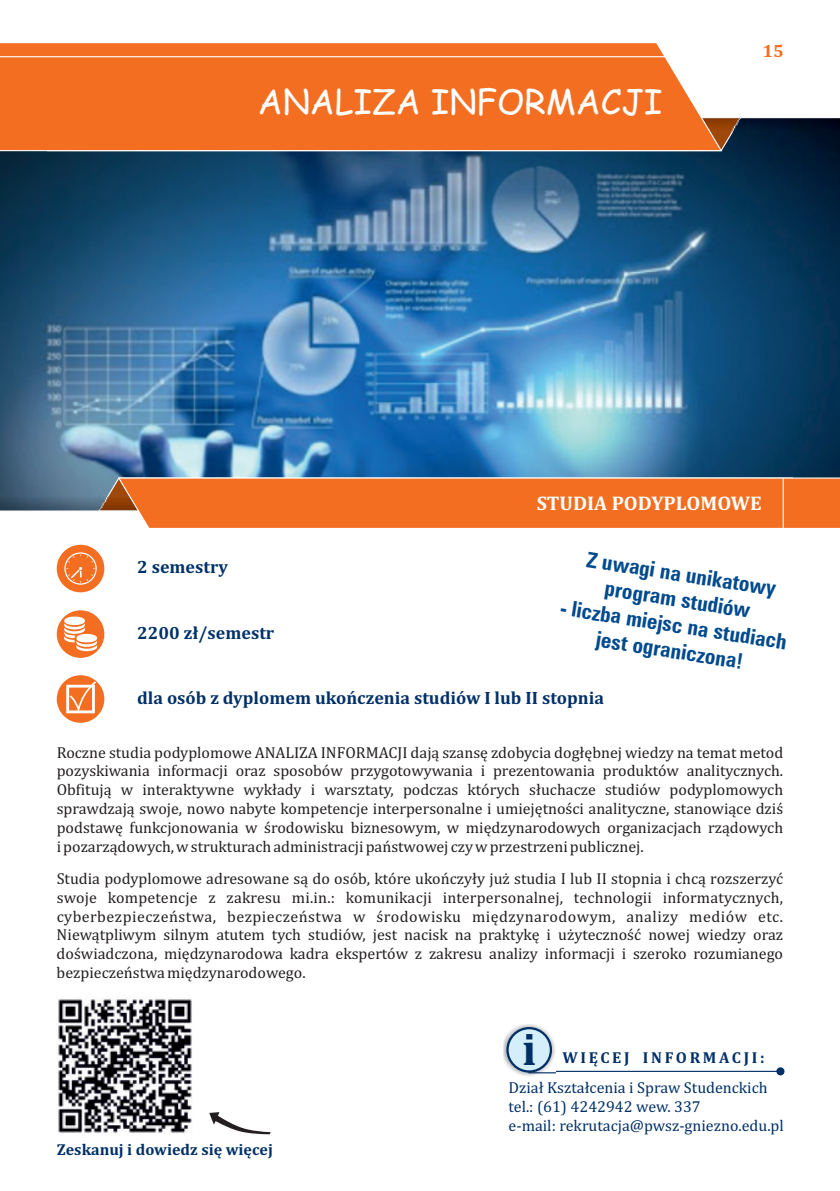
<style>
.page{position:relative;width:840px;height:1191px;background:#fff}
.page>*{position:absolute;margin:0;border:0;box-sizing:border-box;transform-origin:0 0}
.t1{font:700 45.6px "Cambria";color:#003067}
.t2{font:34px "Comic Sans MS";color:#fff}
.t3{font:700 21.4px/25.8px "Zurich Cn EU";color:#004a8d;text-align:center}
.t4{font:700 20px "Cambria";color:#fff}
.t5{font:700 18px "Cambria";color:#003067}
.t6{font:700 18px "Cambria";color:#f36e21}
.t7{font:16px/18.8px "Cambria";color:#231f20;text-align:justify}
.t8{font:16px/18.8px "Cambria";color:#003067}
.t9{font:700 16px "Cambria";color:#003067}
.t10{font:700 16px "Cambria";letter-spacing:.165em;color:#003067}
</style>
<div class="page">
<img style="left:0;top:132px;width:839px;height:364px">
<svg style="left:0;top:43px;width:722px;height:109px;background:#f2752d"></svg>
<svg style="left:97px;top:476px;width:742px;height:52px;background:#eb7530"></svg>
<hr style="left:782px;top:478px;width:1px;height:50px;background:#fff">
<svg style="left:209px;top:1112px;width:61px;height:22px"></svg>
<svg style="left:555px;top:1067px;width:229px;height:8px"></svg>
<img style="left:503px;top:1024px;width:52px;height:52px">
<div style="left:506px;top:1027px;width:45px;height:45px;background:#d4effb;border:2px solid #003067;border-radius:50%"></div>
<img style="left:57px;top:999px;width:135px;height:134px">
<div style="left:57px;top:545px;width:47px;height:47px;background:#f36e21;border-radius:50%"></div>
<svg style="left:64px;top:552px;width:33px;height:32px"></svg>
<div style="left:57px;top:610px;width:47px;height:48px;background:#f36e21;border-radius:50%"></div>
<svg style="left:63px;top:615px;width:35px;height:36px"></svg>
<div style="left:57px;top:675px;width:47px;height:48px;background:#f36e21;border-radius:50%"></div>
<div style="left:66px;top:684px;width:29px;height:29px;border:3px solid #fff"></div>
<svg style="left:68px;top:679px;width:30px;height:35px"></svg>
<h2 class="t2" style="left:258px;top:87px;width:406px">ANALIZA INFORMACJI</h2>
<p class="t6" style="left:762px;top:43px;width:23px">15</p>
<p class="t5" style="left:137px;top:558px;width:92px">2 semestry</p>
<p class="t5" style="left:137px;top:624px;width:138px">2200 zł/semestr</p>
<p class="t4" style="left:536px;top:495px;width:226px">STUDIA PODYPLOMOWE</p>
<h3 class="t3" style="left:588px;top:548px;width:192px;rotate:9deg">Z uwagi na unikatowy program studiów</h3>
<h3 class="t3" style="left:562px;top:596px;width:230px;rotate:9deg">- liczba miejsc na studiach jest ograniczona!</h3>
<p class="t5" style="left:137px;top:689px;width:468px">dla osób z dyplomem ukończenia studiów I lub II stopnia</p>
<p class="t7" style="left:57px;top:744px;width:727px">Roczne studia podyplomowe ANALIZA INFORMACJI dają szansę zdobycia dogłębnej wiedzy na temat metod pozyskiwania informacji oraz sposobów przygotowywania i prezentowania produktów analitycznych.<br>Obfitują w interaktywne wykłady i warsztaty, podczas których słuchacze studiów podyplomowych sprawdzają swoje, nowo nabyte kompetencje interpersonalne i umiejętności analityczne, stanowiące dziś podstawę funkcjonowania w środowisku biznesowym, w międzynarodowych organizacjach rządowych i pozarządowych, w strukturach administracji państwowej czy w przestrzeni publicznej.</p>
<p class="t7" style="left:57px;top:870px;width:727px">Studia podyplomowe adresowane są do osób, które ukończyły już studia I lub II stopnia i chcą rozszerzyć swoje kompetencje z zakresu mi.in.: komunikacji interpersonalnej, technologii informatycznych, cyberbezpieczeństwa, bezpieczeństwa w środowisku międzynarodowym, analizy mediów etc.<br>Niewątpliwym silnym atutem tych studiów, jest nacisk na praktykę i użyteczność nowej wiedzy oraz doświadczona, międzynarodowa kadra ekspertów z zakresu analizy informacji i szeroko rozumianego bezpieczeństwa międzynarodowego.</p>
<p class="t9" style="left:57px;top:1142px;width:217px">Zeskanuj i dowiedz się więcej</p>
<h1 class="t1" style="left:522px;top:1029px;width:16px">i</h1>
<p class="t10" style="left:562px;top:1050px;width:204px">WIĘCEJ INFORMACJI:</p>
<p class="t8" style="left:508px;top:1079px;width:276px">Dział Kształcenia i Spraw Studenckich tel.: (61) 4242942 wew. 337<br>e-mail: rekrutacja@pwsz-gniezno.edu.pl</p>
</div>
